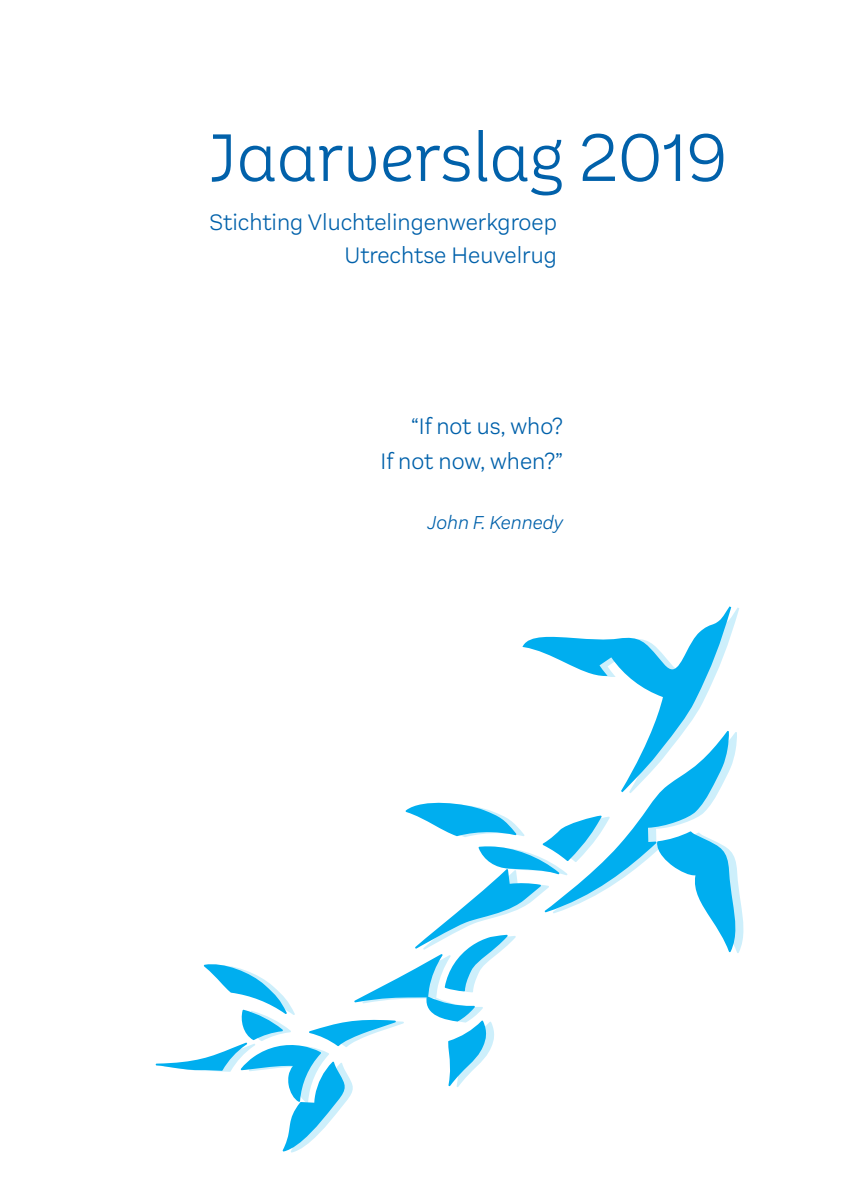
<style>
.page{position:relative;width:842px;height:1191px;background:#fff}
.page>*{position:absolute;margin:0;border:0;box-sizing:border-box;transform-origin:0 0}
.t1{font:300 69.8px "Aestetico Informal";color:#0161aa}
.t2{font:300 23.2px/33px "Aestetico";color:#0161aa;text-align:right}
.t3{font:italic 300 19.4px "Aestetico";color:#0161aa}
</style>
<div class="page">
<svg style="left:164px;top:607px;width:580px;height:545px"></svg>
<h1 class="t1" style="left:210px;top:118px;width:519px">Jaarverslag 2019</h1>
<p class="t2" style="left:209px;top:206px;width:349px">Stichting Vluchtelingenwerkgroep<br>Utrechtse Heuvelrug</p>
<p class="t2" style="left:381px;top:408px;width:184px;line-height:35px">“If not us, who?<br>If not now, when?”</p>
<p class="t3" style="left:427px;top:511px;width:137px">John F. Kennedy</p>
</div>
